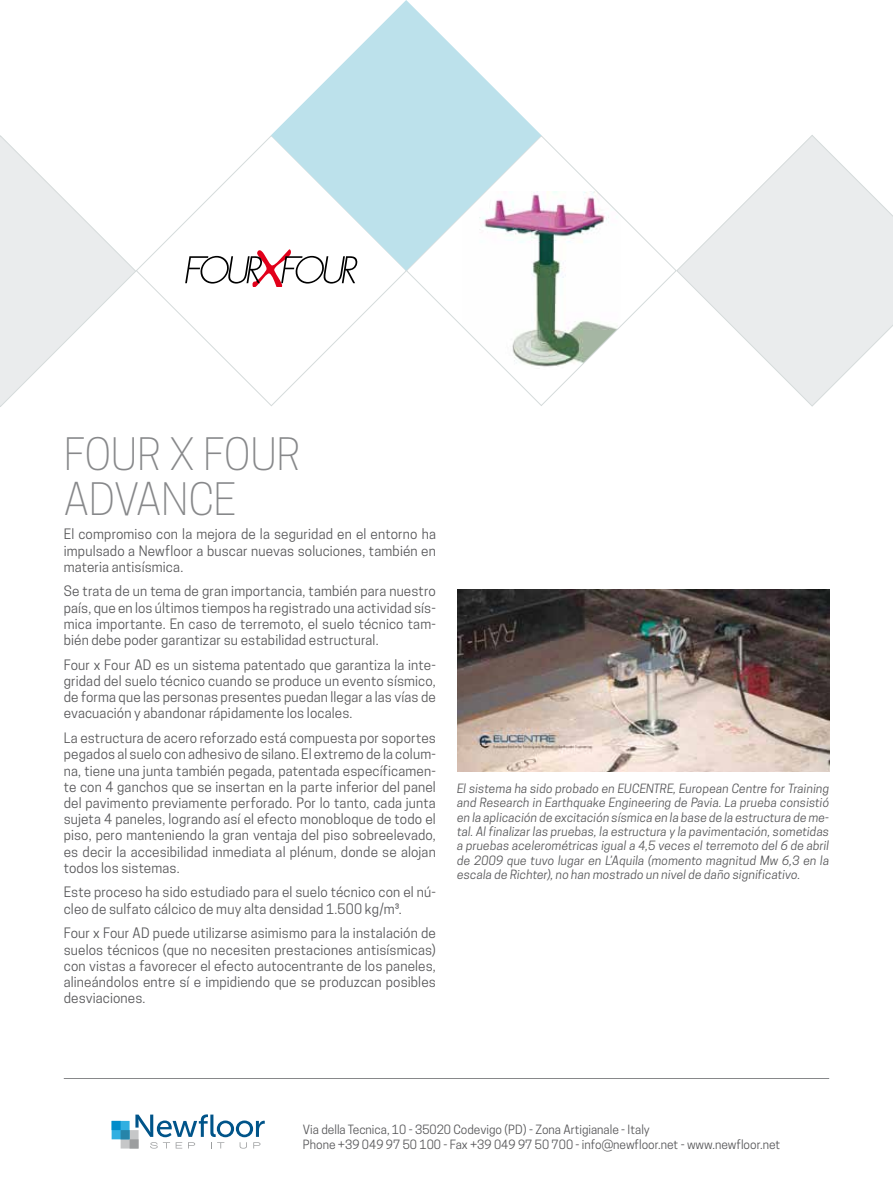
<style>
.page{position:relative;width:893px;height:1191px;background:#fff}
.page>*{position:absolute;margin:0;border:0;box-sizing:border-box;transform-origin:0 0}
.t1{font:300 42px/45px "Cooper Hewitt";letter-spacing:-.005em;color:#87888a}
.t2{font:13.5px/16.2px "Cooper Hewitt";letter-spacing:.01em;color:#58585a;text-align:justify}
.t3{font:italic 12px/14.4px "Cooper Hewitt";letter-spacing:.015em;color:#58585a;text-align:justify}
.t4{font:12px/15px "Cooper Hewitt";color:#58585a}
</style>
<div class="page">
<hr style="left:64px;top:1078px;width:765px;height:1px;background:#87888a">
<svg style="left:136px;top:135px;width:270px;height:271px"></svg>
<svg style="left:185px;top:249px;width:173px;height:38px"></svg>
<svg style="left:406px;top:135px;width:270px;height:271px"></svg>
<svg style="left:0;top:135px;width:136px;height:272px"></svg>
<svg style="left:676px;top:135px;width:217px;height:272px"></svg>
<svg style="left:271px;top:0;width:270px;height:271px;fill:#bce1eb"></svg>
<div style="left:121px;top:1130px;width:18px;height:18px;background:#c6c7c8"></div>
<div style="left:130px;top:1139px;width:9px;height:9px;background:#9c9e9f"></div>
<div style="left:112px;top:1120px;width:18px;height:19px;background:#31afe1"></div>
<div style="left:121px;top:1130px;width:9px;height:9px;background:#2684a9"></div>
<div style="left:112px;top:1120px;width:9px;height:10px;background:#008cca"></div>
<svg style="left:135px;top:1114px;width:130px;height:34px"></svg>
<img style="left:457px;top:589px;width:372px;height:182px">
<h1 class="t1" style="left:64px;top:431px;width:238px">FOUR X FOUR<br>ADVANCE</h1>
<p class="t2" style="left:64px;top:526px;width:374px">El compromiso con la mejora de la seguridad en el entorno ha impulsado a Newfloor a buscar nuevas soluciones, también en materia antisísmica.</p>
<p class="t2" style="left:64px;top:583px;width:374px">Se trata de un tema de gran importancia, también para nuestro país, que en los últimos tiempos ha registrado una actividad sís&shy;mica importante. En caso de terremoto, el suelo técnico tam&shy;bién debe poder garantizar su estabilidad estructural.</p>
<p class="t2" style="left:64px;top:656px;width:374px">Four x Four AD es un sistema patentado que garantiza la inte&shy;gridad del suelo técnico cuando se produce un evento sísmico, de forma que las personas presentes puedan llegar a las vías de evacuación y abandonar rápidamente los locales.</p>
<p class="t2" style="left:64px;top:730px;width:374px">La estructura de acero reforzado está compuesta por soportes pegados al suelo con adhesivo de silano. El extremo de la colum&shy;na, tiene una junta también pegada, patentada específicamen&shy;te con 4 ganchos que se insertan en la parte inferior del panel del pavimento previamente perforado. Por lo tanto, cada junta sujeta 4 paneles, logrando así el efecto monobloque de todo el piso, pero manteniendo la gran ventaja del piso sobreelevado, es decir la accesibilidad inmediata al plénum, donde se alojan todos los sistemas.</p>
<p class="t2" style="left:64px;top:884px;width:374px">Este proceso ha sido estudiado para el suelo técnico con el nú&shy;cleo de sulfato cálcico de muy alta densidad 1.500 kg/m³.</p>
<p class="t2" style="left:64px;top:925px;width:374px">Four x Four AD puede utilizarse asimismo para la instalación de suelos técnicos (que no necesiten prestaciones antisísmicas) con vistas a favorecer el efecto autocentrante de los paneles, alineándolos entre sí e impidiendo que se produzcan posibles desviaciones.</p>
<p class="t3" style="left:457px;top:781px;width:374px">El sistema ha sido probado en EUCENTRE, European Centre for Training and Research in Earthquake Engineering de Pavia. La prueba consistió en la aplicación de excitación sísmica en la base de la estructura de me&shy;tal. Al finalizar las pruebas, la estructura y la pavimentación, sometidas a pruebas acelerométricas igual a 4,5 veces el terremoto del 6 de abril de 2009 que tuvo lugar en L’Aquila (momento magnitud Mw 6,3 en la escala de Richter), no han mostrado un nivel de daño significativo.</p>
<p class="t4" style="left:303px;top:1121px;width:479px">Via della Tecnica, 10 - 35020 Codevigo (PD) - Zona Artigianale - Italy<br>Phone +39 049 97 50 100 - Fax +39 049 97 50 700 - info@newfloor.net - www.newfloor.net</p>
</div>
